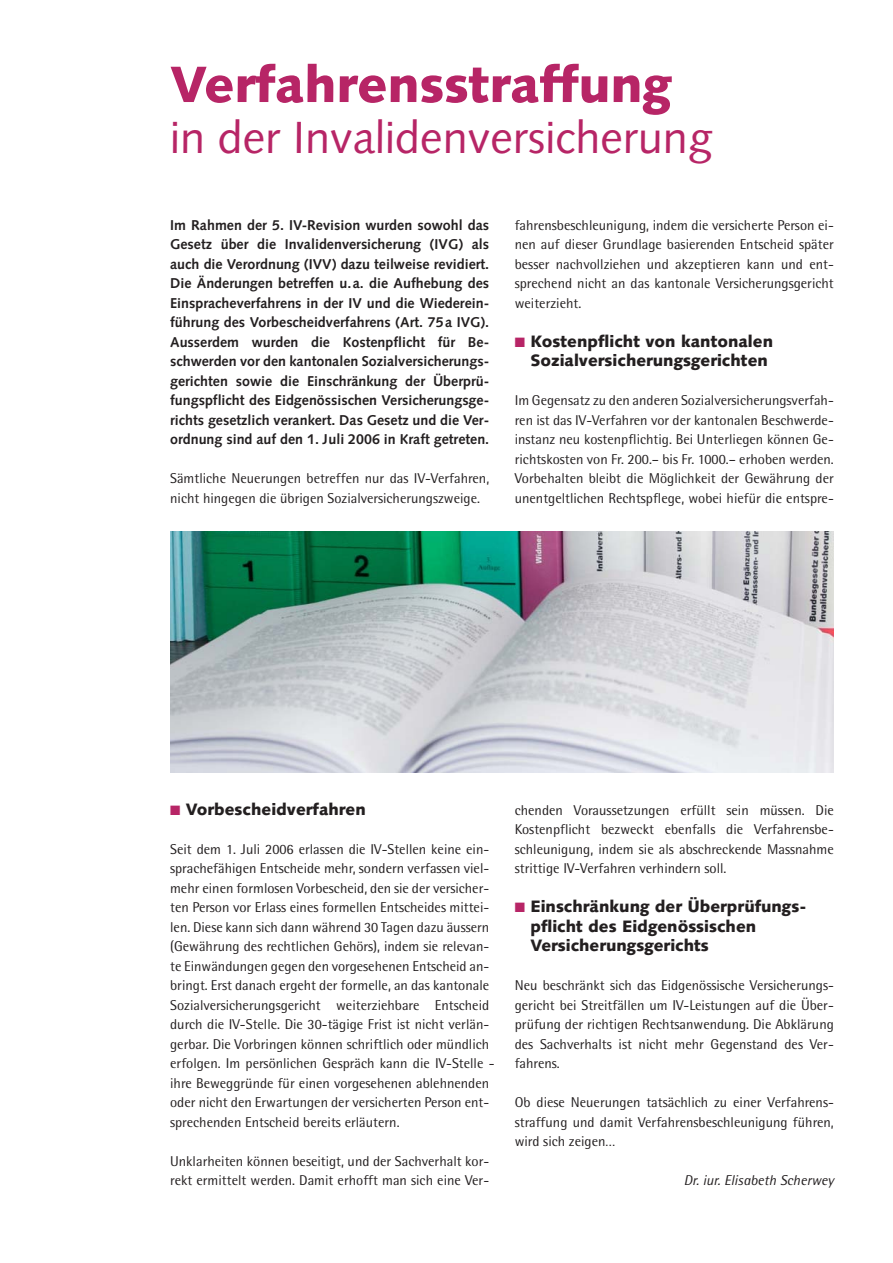
<style>
.page{position:relative;width:893px;height:1263px;background:#fff}
.page>*{position:absolute;margin:0;border:0;box-sizing:border-box;transform-origin:0 0}
.t1{font:900 51px "Syntax";color:#b72566}
.t2{font:45px "Syntax";color:#b72566}
.t3{font:900 16.5px/19.5px "Syntax";color:#231f20}
.t4{font:14.25px/19.5px "Rotis Semi Sans";color:#231f20;text-align:justify}
.t5{font:700 14.25px/19.5px "Syntax";color:#231f20;text-align:justify}
.t6{font:italic 14.25px "Rotis Semi Sans";color:#231f20}
.s1{color:#b72566}
</style>
<div class="page">
<img style="left:170px;top:532px;width:663px;height:240px">
<h1 class="t1" style="left:170px;top:64px;width:503px">Verfahrensstraffung</h1>
<h2 class="t2" style="left:170px;top:119px;width:544px">in der Invalidenversicherung</h2>
<p class="t5" style="left:170px;top:216px;width:320px">Im Rahmen der 5. IV-Revision wurden sowohl das Gesetz über die Invalidenversicherung (IVG) als auch die Verordnung (IVV) dazu teilweise revidiert.<br>Die Änderungen betreffen u.a. die Aufhebung des Einspracheverfahrens in der IV und die Wiederein&shy;führung des Vorbescheidverfahrens (Art. 75a IVG).<br>Ausserdem wurden die Kostenpflicht für Be&shy;schwerden vor den kantonalen Sozialversicherungs&shy;gerichten sowie die Einschränkung der Überprü&shy;fungspflicht des Eidgenössischen Versicherungsge&shy;richts gesetzlich verankert. Das Gesetz und die Ver&shy;ordnung sind auf den 1. Juli 2006 in Kraft getreten.</p>
<p class="t4" style="left:170px;top:470px;width:320px">Sämtliche Neuerungen betreffen nur das IV-Verfahren, nicht hingegen die übrigen Sozialversicherungszweige.</p>
<p class="t4" style="left:514px;top:217px;width:320px">fahrensbeschleunigung, indem die versicherte Person ei&shy;nen auf dieser Grundlage basierenden Entscheid später besser nachvollziehen und akzeptieren kann und ent&shy;sprechend nicht an das kantonale Versicherungsgericht weiterzieht.</p>
<p class="t3" style="left:530px;top:333px;width:244px;text-indent:-16px"><span class="s1">■</span> Kostenpflicht von kantonalen<br>Sozialversicherungsgerichten</p>
<p class="t4" style="left:514px;top:392px;width:320px">Im Gegensatz zu den anderen Sozialversicherungsverfah&shy;ren ist das IV-Verfahren vor der kantonalen Beschwerde&shy;instanz neu kostenpflichtig. Bei Unterliegen können Ge&shy;richtskosten von Fr. 200.– bis Fr. 1000.– erhoben werden.<br>Vorbehalten bleibt die Möglichkeit der Gewährung der unentgeltlichen Rechtspflege, wobei hiefür die entspre-</p>
<p class="t3" style="left:170px;top:801px;width:197px"><span class="s1">■</span> Vorbescheidverfahren</p>
<p class="t4" style="left:170px;top:841px;width:326px;text-align:left">Seit dem 1. Juli 2006 erlassen die IV-Stellen keine ein&shy;sprachefähigen Entscheide mehr, sondern verfassen viel&shy;mehr einen formlosen Vorbescheid, den sie der versicher&shy;ten Person vor Erlass eines formellen Entscheides mittei&shy;len. Diese kann sich dann während 30 Tagen dazu äussern (Gewährung des rechtlichen Gehörs), indem sie relevan&shy;te Einwändungen gegen den vorgesehenen Entscheid an&shy;bringt. Erst danach ergeht der formelle, an das kantonale Sozialversicherungsgericht weiterziehbare Entscheid durch die IV-Stelle. Die 30-tägige Frist ist nicht verlän&shy;gerbar. Die Vorbringen können schriftlich oder mündlich erfolgen. Im persönlichen Gespräch kann die IV-Stelle - ihre Beweggründe für einen vorgesehenen ablehnenden oder nicht den Erwartungen der versicherten Person ent&shy;sprechenden Entscheid bereits erläutern.</p>
<p class="t4" style="left:170px;top:1153px;width:320px">Unklarheiten können beseitigt, und der Sachverhalt kor&shy;rekt ermittelt werden. Damit erhofft man sich eine Ver-</p>
<p class="t4" style="left:514px;top:802px;width:320px">chenden Voraussetzungen erfüllt sein müssen. Die Kostenpflicht bezweckt ebenfalls die Verfahrensbe&shy;schleunigung, indem sie als abschreckende Massnahme strittige IV-Verfahren verhindern soll.</p>
<p class="t3" style="left:530px;top:898px;width:277px;text-indent:-16px"><span class="s1">■</span> Einschränkung der Überprüfungs&shy;pflicht des Eidgenössischen<br>Versicherungsgerichts</p>
<p class="t4" style="left:514px;top:977px;width:320px">Neu beschränkt sich das Eidgenössische Versicherungs&shy;gericht bei Streitfällen um IV-Leistungen auf die Über&shy;prüfung der richtigen Rechtsanwendung. Die Abklärung des Sachverhalts ist nicht mehr Gegenstand des Ver&shy;fahrens.</p>
<p class="t4" style="left:514px;top:1094px;width:320px">Ob diese Neuerungen tatsächlich zu einer Verfahrens&shy;straffung und damit Verfahrensbeschleunigung führen, wird sich zeigen…</p>
<p class="t6" style="left:683px;top:1175px;width:152px">Dr. iur. Elisabeth Scherwey</p>
</div>
